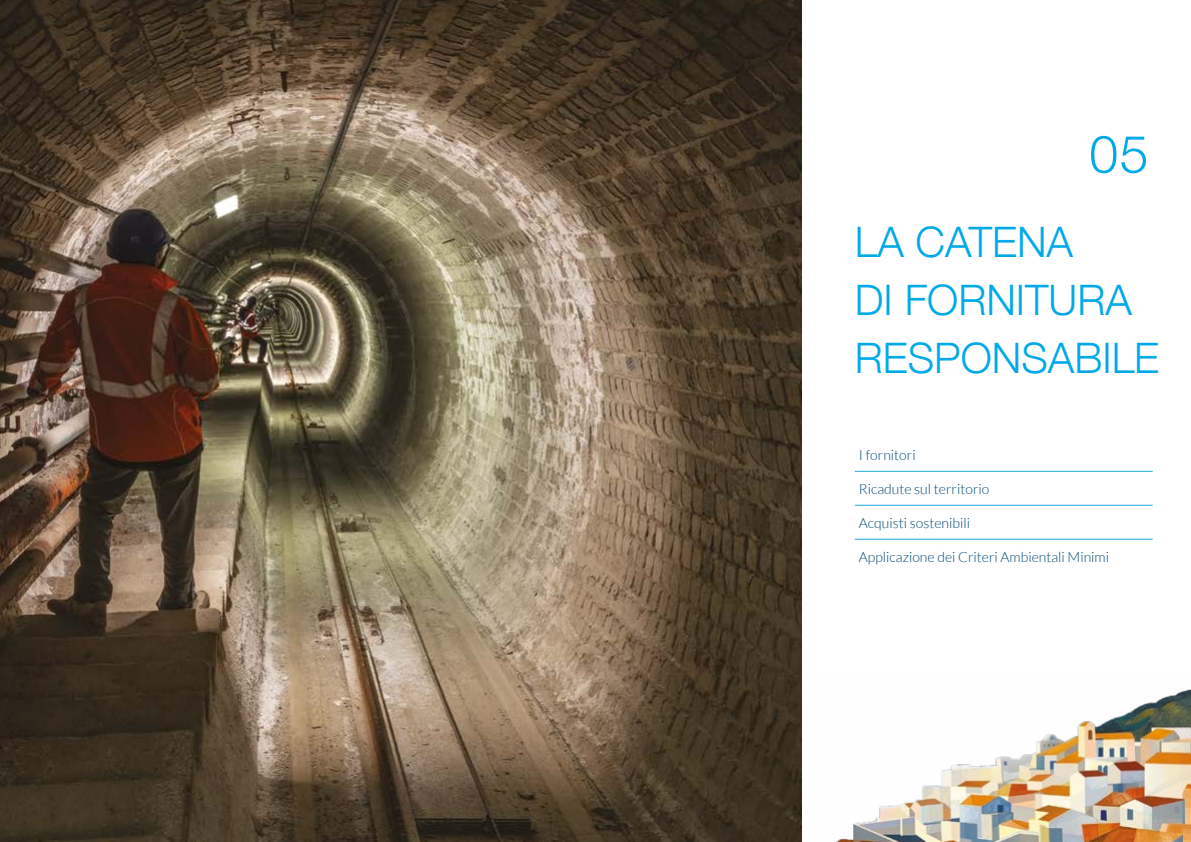
<style>
.page{position:relative;width:1191px;height:842px;background:#fff}
.page>*{position:absolute;margin:0;border:0;box-sizing:border-box;transform-origin:0 0}
.t1{font:300 52px "Helvetica Neue";color:#00a9e8}
.t2{font:300 42px/58px "Helvetica Neue";color:#00a9e8}
.t3{font:300 14px "Lato";color:#004975}
</style>
<div class="page">
<img style="left:0;top:0;width:801px;height:842px">
<img style="left:801px;top:672px;width:390px;height:170px">
<hr style="left:855px;top:539px;width:297px;height:1px;background:#1fa7e0">
<hr style="left:855px;top:471px;width:297px;height:1px;background:#1fa7e0">
<hr style="left:855px;top:505px;width:297px;height:1px;background:#1fa7e0">
<h1 class="t1" style="left:1089px;top:112px;width:61px">05</h1>
<h2 class="t2" style="left:855px;top:210px;width:306px">LA CATENA<br>DI FORNITURA<br>RESPONSABILE</h2>
<p class="t3" style="left:859px;top:447px;width:58px">I fornitori</p>
<p class="t3" style="left:859px;top:481px;width:132px">Ricadute sul territorio</p>
<p class="t3" style="left:859px;top:515px;width:113px">Acquisti sostenibili</p>
<p class="t3" style="left:859px;top:549px;width:252px">Applicazione dei Criteri Ambientali Minimi</p>
</div>
